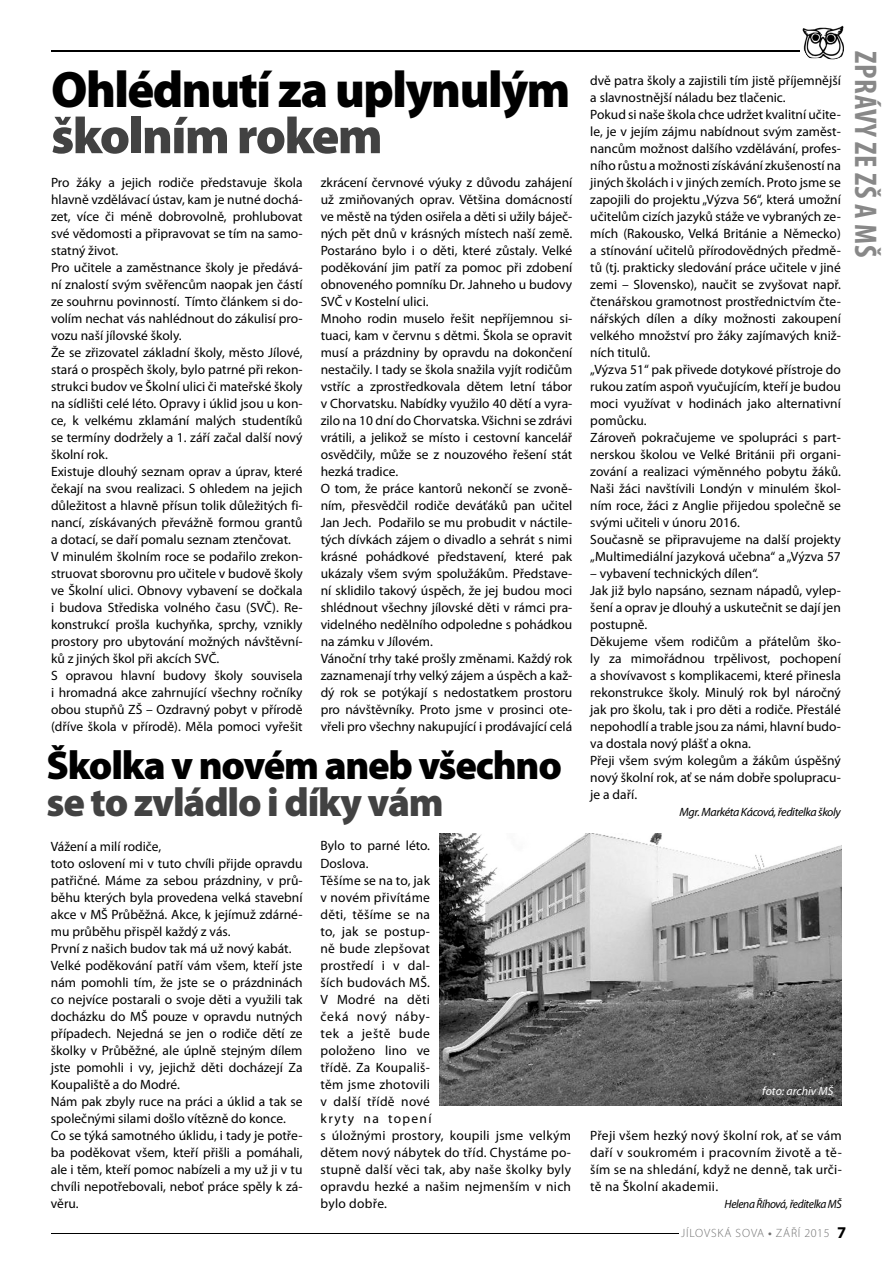
<style>
.page{position:relative;width:893px;height:1263px;background:#fff}
.page>*{position:absolute;margin:0;border:0;box-sizing:border-box;transform-origin:0 0}
.t1{font:900 51.45px "Myriad Pro";letter-spacing:-.03em;color:#000}
.t2{font:900 51.45px "Myriad Pro";letter-spacing:-.03em;color:#424242}
.t3{font:900 40.5px "Myriad Pro";letter-spacing:-.03em;color:#000}
.t4{font:900 40.5px "Myriad Pro";letter-spacing:-.03em;color:#424242}
.t5{font:700 condensed 31.5px "Myriad Pro";letter-spacing:.02em;color:#888}
.t6{font:13.5px/17px "Myriad Pro";color:#000}
.t7{font:13.5px/17px "Myriad Pro";letter-spacing:.02em;color:#000}
.t8{font:italic 12px "Myriad Pro";letter-spacing:-.03em;color:#000}
.t9{font:italic 12px "Myriad Pro";letter-spacing:-.03em;color:#000;scale:.95 1}
.t10{font:300 12px "Myriad Pro";letter-spacing:.07em;color:#717171}
.t11{font:italic 12px "Myriad Pro";color:#fff}
.s1{font-weight:600}
.s2{font-weight:700;font-size:16.5px;color:#000}
</style>
<div class="page">
<hr style="left:51px;top:1233px;width:628px;height:1px;background:#000">
<hr style="left:51px;top:51px;width:748px;height:1px;background:#000">
<img style="left:791px;top:25px;width:53px;height:35px">
<img style="left:440px;top:833px;width:402px;height:273px">
<h1 class="t1" style="left:51px;top:70px;width:521px">Ohlédnutí za uplynulým</h1>
<h1 class="t2" style="left:51px;top:116px;width:333px">školním rokem</h1>
<p class="t6" style="left:51px;top:175px;width:253px">Pro žáky a jejich rodiče představuje škola hlavně vzdělávací ústav, kam je nutné dochá&shy;zet, více či méně dobrovolně, prohlubovat své vědomosti a připravovat se tím na samo&shy;statný život.<br>Pro učitele a zaměstnance školy je předává&shy;ní znalostí svým svěřencům naopak jen částí ze souhrnu povinností. Tímto článkem si do&shy;volím nechat vás nahlédnout do zákulisí pro&shy;vozu naší jílovské školy.<br>Že se zřizovatel základní školy, město Jílové, stará o prospěch školy, bylo patrné při rekon&shy;strukci budov ve Školní ulici či mateřské školy na sídlišti celé léto. Opravy i úklid jsou u kon&shy;ce, k velkému zklamání malých studentíků se termíny dodržely a 1. září začal další nový školní rok.<br>Existuje dlouhý seznam oprav a úprav, které čekají na svou realizaci. S ohledem na jejich důležitost a hlavně přísun tolik důležitých fi&shy;nancí, získávaných převážně formou grantů a dotací, se daří pomalu seznam ztenčovat.<br>V minulém školním roce se podařilo zrekon&shy;struovat sborovnu pro učitele v budově školy ve Školní ulici. Obnovy vybavení se dočkala i budova Střediska volného času (SVČ). Re&shy;konstrukcí prošla kuchyňka, sprchy, vznikly prostory pro ubytování možných návštěvní&shy;ků z jiných škol při akcích SVČ.<br>S opravou hlavní budovy školy souvisela i hromadná akce zahrnující všechny ročníky obou stupňů ZŠ – Ozdravný pobyt v přírodě (dříve škola v přírodě). Měla pomoci vyřešit</p>
<p class="t6" style="left:321px;top:175px;width:253px">zkrácení červnové výuky z důvodu zahájení už zmiňovaných oprav. Většina domácností ve městě na týden osiřela a děti si užily báječ&shy;ných pět dnů v krásných místech naší země.<br>Postaráno bylo i o děti, které zůstaly. Velké poděkování jim patří za pomoc při zdobení obnoveného pomníku Dr. Jahneho u budovy SVČ v Kostelní ulici.<br>Mnoho rodin muselo řešit nepříjemnou si&shy;tuaci, kam v červnu s dětmi. Škola se opravit musí a prázdniny by opravdu na dokončení nestačily. I tady se škola snažila vyjít rodičům vstříc a zprostředkovala dětem letní tábor v Chorvatsku. Nabídky využilo 40 dětí a vyra&shy;zilo na 10 dní do Chorvatska. Všichni se zdrávi vrátili, a jelikož se místo i cestovní kancelář osvědčily, může se z nouzového řešení stát hezká tradice.<br>O tom, že práce kantorů nekončí se zvoně&shy;ním, přesvědčil rodiče deváťáků pan učitel Jan Jech. Podařilo se mu probudit v náctile&shy;tých dívkách zájem o divadlo a sehrát s nimi krásné pohádkové představení, které pak ukázaly všem svým spolužákům. Představe&shy;ní sklidilo takový úspěch, že jej budou moci shlédnout všechny jílovské děti v rámci pra&shy;videlného nedělního odpoledne s pohádkou na zámku v Jílovém.<br>Vánoční trhy také prošly změnami. Každý rok zaznamenají trhy velký zájem a úspěch a kaž&shy;dý rok se potýkají s nedostatkem prostoru pro návštěvníky. Proto jsme v prosinci ote&shy;vřeli pro všechny nakupující i prodávající celá</p>
<h2 class="t3" style="left:47px;top:750px;width:517px">Školka v novém aneb všechno</h2>
<h2 class="t4" style="left:47px;top:787px;width:399px">se to zvládlo i díky vám</h2>
<p class="t6" style="left:51px;top:838px;width:253px">Vážení a milí rodiče,<br>toto oslovení mi v tuto chvíli přijde opravdu patřičné. Máme za sebou prázdniny, v prů&shy;běhu kterých byla provedena velká stavební akce v MŠ Průběžná. Akce, k jejímuž zdárné&shy;mu průběhu přispěl každý z vás.<br>První z našich budov tak má už nový kabát.<br>Velké poděkování patří vám všem, kteří jste nám pomohli tím, že jste se o prázdninách co nejvíce postarali o svoje děti a využili tak docházku do MŠ pouze v opravdu nutných případech. Nejedná se jen o rodiče dětí ze školky v Průběžné, ale úplně stejným dílem jste pomohli i vy, jejichž děti docházejí Za Koupaliště a do Modré.<br>Nám pak zbyly ruce na práci a úklid a tak se společnými silami došlo vítězně do konce.<br>Co se týká samotného úklidu, i tady je potře&shy;ba poděkovat všem, kteří přišli a pomáhali, ale i těm, kteří pomoc nabízeli a my už ji v tu chvíli nepotřebovali, neboť práce spěly k zá&shy;věru.</p>
<p class="t7" style="left:321px;top:838px;width:252px">Bylo to parné léto.<br>Doslova.<br>Těšíme se na to, jak<br>v novém přivítáme<br>děti, těšíme se na<br>to, jak se postup-<br>ně bude zlepšovat<br>prostředí i v dal-<br>ších budovách MŠ.<br>V Modré na děti<br>čeká nový náby-<br>tek a ještě bude<br>položeno lino ve<br>třídě. Za Koupališ-<br>těm jsme zhotovili<br>v další třídě nové<br>kryty na topení<br>s úložnými prostory, koupili jsme velkým dětem nový nábytek do tříd. Chystáme po&shy;stupně další věci tak, aby naše školky byly opravdu hezké a našim nejmenším v nich bylo dobře.</p>
<p class="t6" style="left:590px;top:73px;width:252px">dvě patra školy a zajistili tím jistě příjemnější a slavnostnější náladu bez tlačenic.<br>Pokud si naše škola chce udržet kvalitní učite&shy;le, je v jejím zájmu nabídnout svým zaměst&shy;nancům možnost dalšího vzdělávání, profes&shy;ního růstu a možnosti získávání zkušeností na jiných školách i v jiných zemích. Proto jsme se zapojili do projektu „Výzva 56“, která umožní učitelům cizích jazyků stáže ve vybraných ze&shy;mích (Rakousko, Velká Británie a Německo) a stínování učitelů přírodovědných předmě&shy;tů (tj. prakticky sledování práce učitele v jiné zemi – Slovensko), naučit se zvyšovat např. čtenářskou gramotnost prostřednictvím čte&shy;nářských dílen a díky možnosti zakoupení velkého množství pro žáky zajímavých kniž&shy;ních titulů.<br>„Výzva 51“ pak přivede dotykové přístroje do rukou zatím aspoň vyučujícím, kteří je budou moci využívat v hodinách jako alternativní pomůcku.<br>Zároveň pokračujeme ve spolupráci s part&shy;nerskou školou ve Velké Británii při organi&shy;zování a realizaci výměnného pobytu žáků.<br>Naši žáci navštívili Londýn v minulém škol&shy;ním roce, žáci z Anglie přijedou společně se svými učiteli v únoru 2016.<br>Současně se připravujeme na další projekty „Multimediální jazyková učebna“ a „Výzva 57</p>
<p class="t6" style="left:590px;top:566px;width:252px">– vybavení technických dílen“.<br>Jak již bylo napsáno, seznam nápadů, vylep&shy;šení a oprav je dlouhý a uskutečnit se dají jen postupně.<br>Děkujeme všem rodičům a přátelům ško&shy;ly za mimořádnou trpělivost, pochopení a shovívavost s komplikacemi, které přinesla rekonstrukce školy. Minulý rok byl náročný jak pro školu, tak i pro děti a rodiče. Přestálé nepohodlí a trable jsou za námi, hlavní budo&shy;va dostala nový plášť a okna.<br>Přeji všem svým kolegům a žákům úspěšný nový školní rok, ať se nám dobře spolupracu&shy;je a daří.</p>
<p class="t8" style="left:679px;top:808px;width:163px">Mgr. Markéta Kácová, ředitelka školy</p>
<h3 class="t5" style="left:877px;top:51px;width:207px;rotate:90deg">ZPRÁVY ZE ZŠ A MŠ</h3>
<p class="t11" style="left:762px;top:1086px;width:73px">foto: archiv MŠ</p>
<p class="t6" style="left:590px;top:1128px;width:253px;text-align:justify">Přeji všem hezký nový školní rok, ať se vám daří v soukromém i pracovním životě a tě&shy;ším se na shledání, když ne denně, tak urči&shy;tě na Školní akademii.</p>
<p class="t9" style="left:725px;top:1199px;width:125px">Helena Říhová, ředitelka MŠ</p>
<p class="t10" style="left:681px;top:1229px;width:167px">JÍLOVSKÁ SOVA <span class="s1">•</span> ZÁŘÍ 2015 <span class="s2">7</span></p>
</div>
